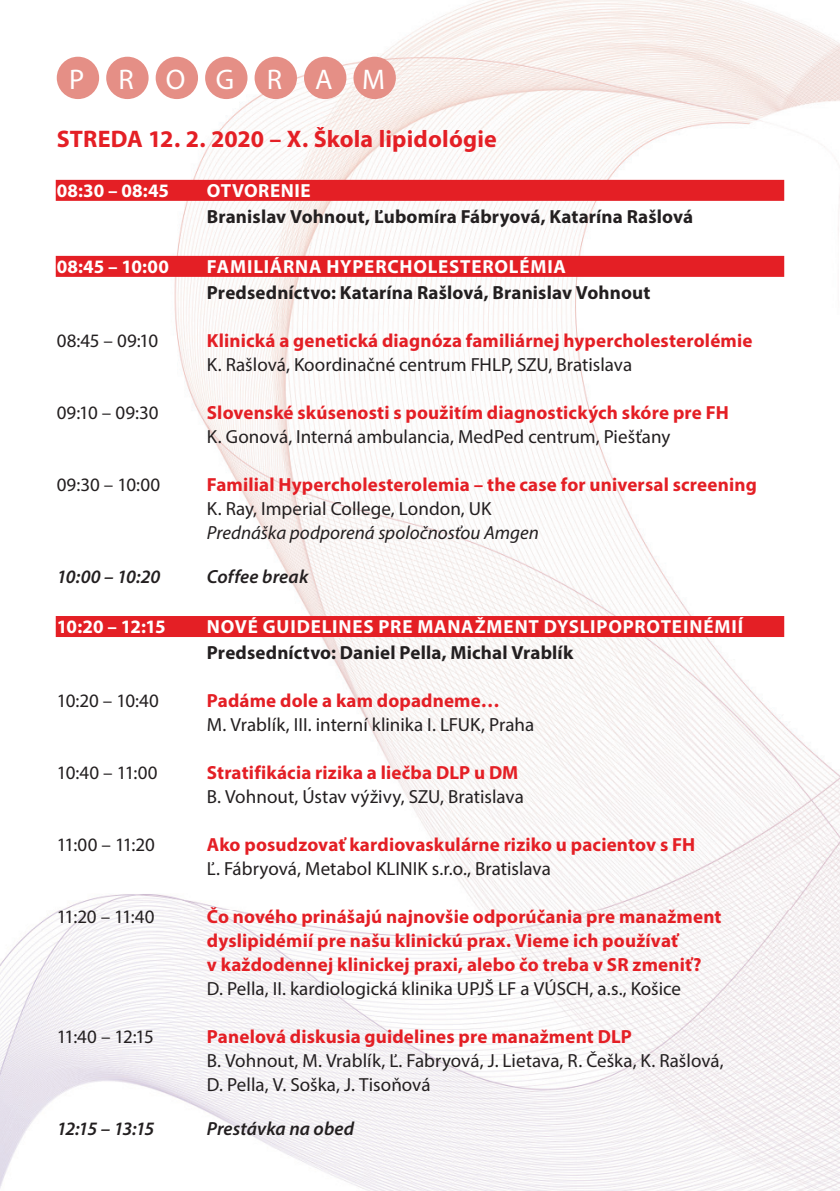
<style>
.page{position:relative;width:840px;height:1191px;background:#fff}
.page>*{position:absolute;margin:0;border:0;box-sizing:border-box;transform-origin:0 0}
.t1{font:28.4px "Myriad Pro";letter-spacing:1.13em;color:#fff}
.t2{font:700 24px "Myriad Pro";letter-spacing:.01em;color:#e41f25}
.t3{font:19px/24px "Myriad Pro";color:#231f20}
.t4{font:700 19px/24px "Myriad Pro";letter-spacing:.01em;color:#e41f25}
.t5{font:700 19px "Myriad Pro";letter-spacing:.005em;color:#231f20}
.t6{font:700 19px "Myriad Pro";letter-spacing:.04em;color:#fff}
.t7{font:italic 600 19px "Myriad Pro";letter-spacing:.005em;color:#231f20}
.t8{font:italic 19px "Myriad Pro";color:#231f20}
</style>
<div class="page">
<img style="left:55px;top:0;width:784px;height:910px">
<img style="left:0;top:910px;width:839px;height:281px">
<div style="left:56px;top:180px;width:727px;height:21px;background:#e41f25"></div>
<div style="left:56px;top:256px;width:727px;height:21px;background:#e41f25"></div>
<div style="left:56px;top:616px;width:727px;height:21px;background:#e41f25"></div>
<div style="left:57px;top:57px;width:42px;height:42px;background:#e58f86;border-radius:50%"></div>
<div style="left:106px;top:57px;width:42px;height:42px;background:#e58f86;border-radius:50%"></div>
<div style="left:155px;top:57px;width:43px;height:42px;background:#e58f86;border-radius:50%"></div>
<div style="left:205px;top:57px;width:42px;height:42px;background:#e58f86;border-radius:50%"></div>
<div style="left:254px;top:57px;width:43px;height:42px;background:#e58f86;border-radius:50%"></div>
<div style="left:304px;top:57px;width:42px;height:42px;background:#e58f86;border-radius:50%"></div>
<div style="left:353px;top:57px;width:42px;height:42px;background:#e58f86;border-radius:50%"></div>
<h1 class="t1" style="left:69px;top:62px;width:317px">PROGRAM</h1>
<p class="t2" style="left:57px;top:123px;width:441px">STREDA 12. 2. 2020 – X. Škola lipidológie</p>
<p class="t6" style="left:57px;top:178px;width:114px">08:30 – 08:45</p>
<p class="t6" style="left:207px;top:178px;width:105px">OTVORENIE</p>
<p class="t5" style="left:207px;top:204px;width:487px">Branislav Vohnout, Ľubomíra Fábryová, Katarína Rašlová</p>
<p class="t6" style="left:57px;top:254px;width:114px">08:45 – 10:00</p>
<p class="t6" style="left:207px;top:254px;width:360px">FAMILIÁRNA HYPERCHOLESTEROLÉMIA</p>
<p class="t5" style="left:207px;top:280px;width:445px">Predsedníctvo: Katarína Rašlová, Branislav Vohnout</p>
<p class="t3" style="left:57px;top:328px;width:103px">08:45 – 09:10</p>
<p class="t4" style="left:207px;top:328px;width:546px">Klinická a genetická diagnóza familiárnej hypercholesterolémie</p>
<p class="t3" style="left:207px;top:352px;width:426px">K. Rašlová, Koordinačné centrum FHLP, SZU, Bratislava</p>
<p class="t3" style="left:57px;top:400px;width:103px">09:10 – 09:30</p>
<p class="t4" style="left:207px;top:400px;width:523px">Slovenské skúsenosti s použitím diagnostických skóre pre FH</p>
<p class="t3" style="left:207px;top:424px;width:464px">K. Gonová, Interná ambulancia, MedPed centrum, Piešťany</p>
<p class="t3" style="left:57px;top:472px;width:105px">09:30 – 10:00</p>
<p class="t4" style="left:207px;top:472px;width:551px">Familial Hypercholesterolemia – the case for universal screening</p>
<p class="t3" style="left:207px;top:496px;width:286px">K. Ray, Imperial College, London, UK</p>
<p class="t8" style="left:207px;top:521px;width:333px">Prednáška podporená spoločnosťou Amgen</p>
<p class="t7" style="left:57px;top:565px;width:105px">10:00 – 10:20</p>
<p class="t7" style="left:207px;top:565px;width:103px">Coffee break</p>
<p class="t6" style="left:57px;top:614px;width:110px">10:20 – 12:15</p>
<p class="t6" style="left:207px;top:614px;width:537px">NOVÉ GUIDELINES PRE MANAŽMENT DYSLIPOPROTEINÉMIÍ</p>
<p class="t5" style="left:207px;top:640px;width:368px">Predsedníctvo: Daniel Pella, Michal Vrablík</p>
<p class="t3" style="left:57px;top:688px;width:104px">10:20 – 10:40</p>
<p class="t4" style="left:207px;top:688px;width:294px">Padáme dole a kam dopadneme…</p>
<p class="t3" style="left:207px;top:712px;width:329px">M. Vrablík, III. interní klinika I. LFUK, Praha</p>
<p class="t3" style="left:57px;top:760px;width:102px">10:40 – 11:00</p>
<p class="t4" style="left:207px;top:760px;width:313px">Stratifikácia rizika a liečba DLP u DM</p>
<p class="t3" style="left:207px;top:784px;width:318px">B. Vohnout, Ústav výživy, SZU, Bratislava</p>
<p class="t3" style="left:57px;top:832px;width:100px">11:00 – 11:20</p>
<p class="t4" style="left:207px;top:832px;width:489px">Ako posudzovať kardiovaskulárne riziko u pacientov s FH</p>
<p class="t3" style="left:207px;top:856px;width:345px">Ľ. Fábryová, Metabol KLINIK s.r.o., Bratislava</p>
<p class="t3" style="left:57px;top:904px;width:99px">11:20 – 11:40</p>
<p class="t4" style="left:207px;top:904px;width:516px">Čo nového prinášajú najnovšie odporúčania pre manažment dyslipidémií pre našu klinickú prax. Vieme ich používať<br>v každodennej klinickej praxi, alebo čo treba v SR zmeniť?</p>
<p class="t3" style="left:207px;top:976px;width:475px">D. Pella, II. kardiologická klinika UPJŠ LF a VÚSCH, a.s., Košice</p>
<p class="t3" style="left:57px;top:1024px;width:98px">11:40 – 12:15</p>
<p class="t4" style="left:207px;top:1024px;width:426px">Panelová diskusia guidelines pre manažment DLP</p>
<p class="t3" style="left:207px;top:1048px;width:518px">B. Vohnout, M. Vrablík, Ľ. Fabryová, J. Lietava, R. Češka, K. Rašlová,<br>D. Pella, V. Soška, J. Tisoňová</p>
<p class="t7" style="left:57px;top:1116px;width:99px">12:15 – 13:15</p>
<p class="t7" style="left:207px;top:1116px;width:149px">Prestávka na obed</p>
</div>
